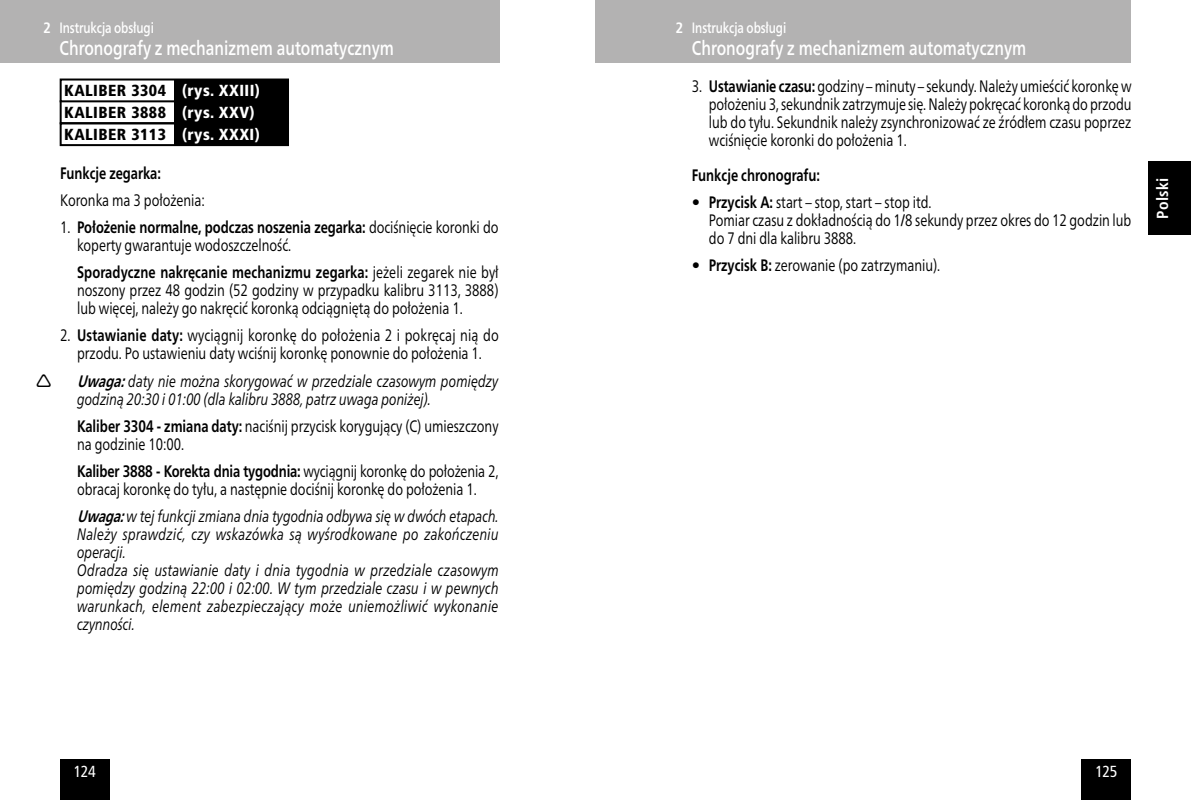
<style>
.page{position:relative;width:1191px;height:800px;background:#fff}
.page>*{position:absolute;margin:0;border:0;box-sizing:border-box;transform-origin:0 0}
.t1{font:500 20px "Frutiger Neue LTCYR";color:#fff;scale:.77 1}
.t2{font:16.6px/18px "Frutiger Neue LTCYR";letter-spacing:-.005em;color:#000;scale:.77 1}
.t3{font:italic 16.6px/18px "Frutiger Neue LTCYR";letter-spacing:.01em;color:#000;scale:.77 1}
.t4{font:700 16.6px "Frutiger Neue LTCYR";letter-spacing:-.005em;color:#000;scale:.77 1}
.t5{font:900 condensed 16px "Frutiger LT Std";letter-spacing:.03em;color:#000}
.t6{font:condensed 16px "Frutiger LT Std";letter-spacing:-.03em;color:#fff}
.t7{font:700 condensed 16px "Frutiger LT Std";letter-spacing:.015em;color:#fff}
.t8{font:500 15px "Frutiger Neue LTCYR";letter-spacing:-.01em;color:#fff;scale:.77 1}
.s1{font-family:"Frutiger LT Std";font-weight:700;font-stretch:condensed}
.s2{color:#fff}
.s3{font-weight:700}
.s4{font-family:"Frutiger LT Std";font-stretch:condensed}
</style>
<div class="page">
<div style="left:1081px;top:759px;width:50px;height:40px;background:#000"></div>
<div style="left:60px;top:759px;width:50px;height:40px;background:#000"></div>
<div style="left:1148px;top:161px;width:43px;height:74px;background:#000"></div>
<div style="left:0;top:0;width:499px;height:62px;background:#b3b2b2"></div>
<div style="left:174px;top:100px;width:115px;height:24px;background:#000"></div>
<div style="left:174px;top:79px;width:115px;height:22px;background:#000"></div>
<div style="left:174px;top:123px;width:115px;height:22px;background:#000"></div>
<div style="left:60px;top:78px;width:229px;height:24px;border:2px solid #000"></div>
<div style="left:60px;top:122px;width:229px;height:24px;border:2px solid #000"></div>
<div style="left:60px;top:99px;width:229px;height:25px;border:2px solid #000"></div>
<div style="left:595px;top:0;width:536px;height:62px;background:#b3b2b2"></div>
<p class="t8" style="left:43px;top:19px;width:145px"><span class="s1">2</span> Instrukcja obsługi</p>
<p class="t1" style="left:60px;top:37px;width:436px">Chronografy z mechanizmem automatycznym</p>
<p class="t5" style="left:64px;top:81px;width:197px">KALIBER 3304 <span class="s2">(rys. XXIII)</span></p>
<p class="t5" style="left:64px;top:125px;width:197px">KALIBER 3113 <span class="s2">(rys. XXXI)</span></p>
<p class="t5" style="left:64px;top:102px;width:192px">KALIBER 3888 <span class="s2">(rys. XXV)</span></p>
<p class="t4" style="left:60px;top:163px;width:132px">Funkcje zegarka:</p>
<p class="t2" style="left:60px;top:191px;width:189px">Koronka ma 3 położenia:</p>
<p class="t2" style="left:77px;top:218px;width:549px;text-indent:-17px">1. <span class="s3">Położenie normalne, podczas noszenia zegarka:</span> dociśnięcie koronki do koperty gwarantuje wodoszczelność.</p>
<p class="t2" style="left:77px;top:263px;width:549px;text-align:justify"><span class="s3">Sporadyczne nakręcanie mechanizmu zegarka:</span> jeżeli zegarek nie był noszony przez 48 godzin (52 godziny w przypadku kalibru 3113, 3888) lub więcej, należy go nakręcić koronką odciągniętą do położenia 1.</p>
<p class="t2" style="left:60px;top:326px;width:571px;text-align:center">2. <span class="s3">Ustawianie daty:</span> wyciągnij koronkę do położenia 2 i pokręcaj nią do przodu. Po ustawieniu daty wciśnij koronkę ponownie do położenia 1.</p>
<p class="t3" style="left:77px;top:371px;width:549px"><span class="s3">Uwaga:</span>daty nie można skorygować w przedziale czasowym pomiędzy godziną 20:30 i 01:00 (dla kalibru 3888, patrz uwaga poniżej).</p>
<p class="t2" style="left:77px;top:416px;width:549px"><span class="s3">Kaliber 3304 - zmiana daty:</span> naciśnij przycisk korygujący (C) umieszczony na godzinie 10:00.</p>
<p class="t2" style="left:77px;top:461px;width:549px"><span class="s3">Kaliber 3888 - Korekta dnia tygodnia:</span> wyciągnij koronkę do położenia 2, obracaj koronkę do tyłu, a następnie dociśnij koronkę do położenia 1.</p>
<p class="t3" style="left:77px;top:507px;width:549px"><span class="s3">Uwaga:</span>w tej funkcji zmiana dnia tygodnia odbywa się w dwóch etapach.<br>Należy sprawdzić, czy wskazówka są wyśrodkowane po zakończeniu operacji.<br>Odradza się ustawianie daty i dnia tygodnia w przedziale czasowym pomiędzy godziną 22:00 i 02:00. W tym przedziale czasu i w pewnych warunkach, element zabezpieczający może uniemożliwić wykonanie czynności.</p>
<p class="t8" style="left:675px;top:19px;width:145px"><span class="s1">2</span> Instrukcja obsługi</p>
<p class="t1" style="left:692px;top:37px;width:436px">Chronografy z mechanizmem automatycznym</p>
<p class="t2" style="left:709px;top:77px;width:550px;text-align:justify;text-indent:-17px">3. <span class="s3">Ustawianie czasu:</span> godziny – minuty – sekundy. Należy umieścić koronkę w położeniu 3, sekundnik zatrzymuje się. Należy pokręcać koronką do przodu lub do tyłu. Sekundnik należy zsynchronizować ze źródłem czasu poprzez wciśnięcie koronki do położenia 1.</p>
<p class="t4" style="left:692px;top:165px;width:168px">Funkcje chronografu:</p>
<p class="t2" style="left:709px;top:193px;width:550px;text-indent:-17px"><span class="s4">•</span> <span class="s3">Przycisk A:</span> start – stop, start – stop itd.<br>Pomiar czasu z dokładnością do 1<span class="s4">/</span>8 sekundy przez okres do 12 godzin lub do 7 dni dla kalibru 3888.</p>
<p class="t2" style="left:692px;top:256px;width:324px"><span class="s4">•</span> <span class="s3">Przycisk B:</span> zerowanie (po zatrzymaniu).</p>
<p class="t7" style="left:1153px;top:219px;width:42px;rotate:-90deg">Polski</p>
<p class="t6" style="left:74px;top:762px;width:24px">124</p>
<p class="t6" style="left:1095px;top:762px;width:24px">125</p>
</div>
